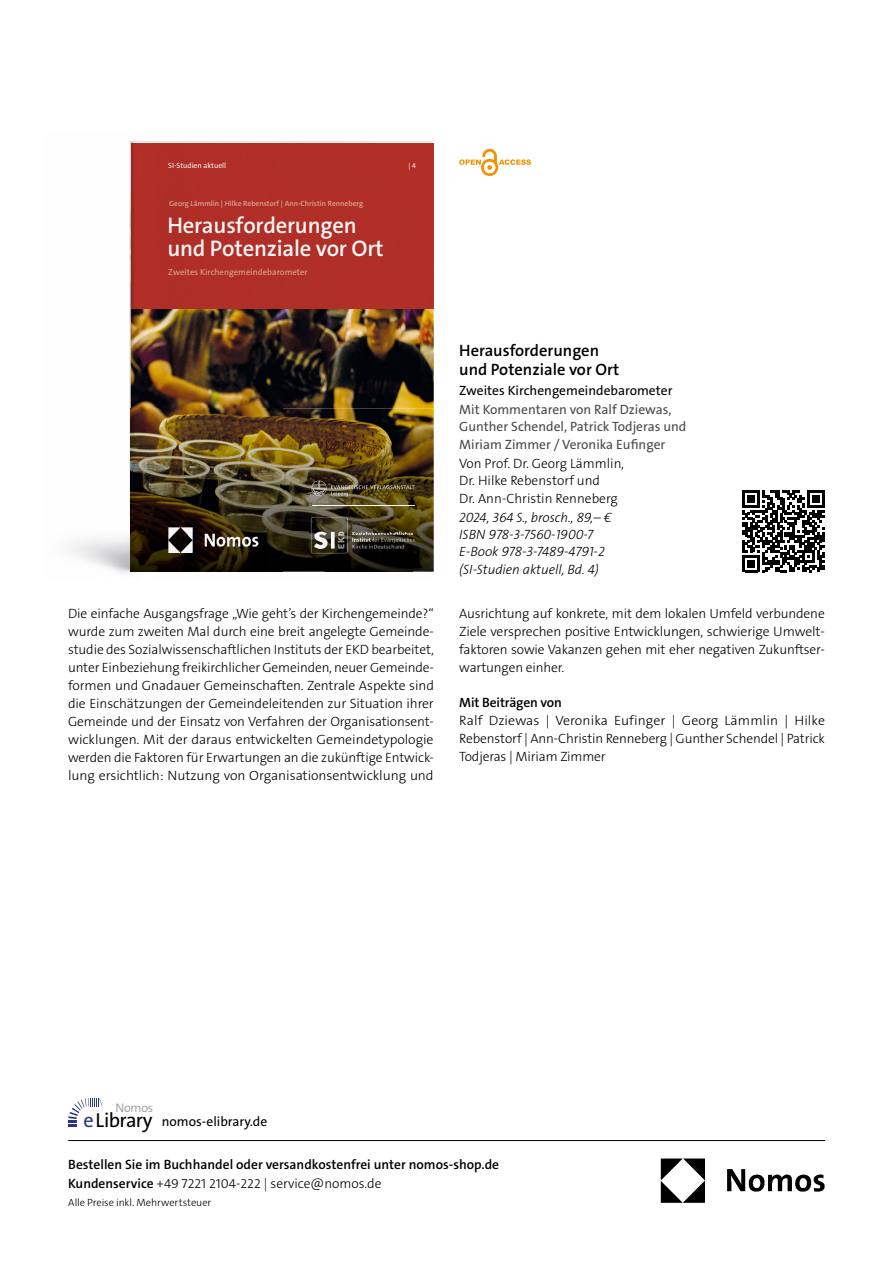
<style>
.page{position:relative;width:893px;height:1263px;background:#fff}
.page>*{position:absolute;margin:0;border:0;box-sizing:border-box;transform-origin:0 0}
.t1{font:600 22.65px/22.6px "The Sans C5";letter-spacing:-.01em;color:#fff}
.t2{font:20.4px "The Sans Os F";letter-spacing:-.03em;color:#000}
.t3{font:600 16.5px/19.5px "The Sans Os F";color:#000}
.t4{font:300 13.5px/18px "The Sans Os F";letter-spacing:-.01em;color:#000;text-align:justify}
.t5{font:600 13.5px/19.5px "The Sans C5";color:#000}
.t6{font:13.5px/17.2px "The Sans Os F";color:#4a4a49}
.t7{font:italic 300 13.5px/17.2px "The Sans Os F";color:#000}
.t8{font:13.5px "The Sans Os F";color:#000}
.t9{font:13.5px "The Sans C5";color:#000}
.t10{font:600 13.5px "The Sans Os F";letter-spacing:-.01em;color:#000}
.t11{font:300 12.45px "The Sans Os F";letter-spacing:-.02em;color:#878787}
.t12{font:300 10.5px "The Sans C5";letter-spacing:-.005em;color:#000}
.t13{font:8.85px "The Sans C5";color:#e4ad9c}
.t14{font:600 7.5px "The Sans C5";color:#e4ad9c}
.t15{font:7.5px "The Sans C5";color:#fff}
.t16{font:6.9px "The Sans C5";color:#fff}
.s1{color:#283583}
.s2{font-weight:300}
</style>
<div class="page">
<img style="left:660px;top:1158px;width:165px;height:45px">
<hr style="left:68px;top:1140px;width:757px;height:1px;background:#000">
<img style="left:71px;top:141px;width:361px;height:433px">
<img style="left:131px;top:309px;width:303px;height:99px">
<img style="left:131px;top:408px;width:151px;height:164px">
<img style="left:282px;top:408px;width:152px;height:123px">
<img style="left:282px;top:531px;width:43px;height:41px">
<img style="left:412px;top:531px;width:22px;height:41px">
<img style="left:325px;top:553px;width:87px;height:19px">
<div style="left:131px;top:143px;width:303px;height:166px;background:#b02f27"></div>
<img style="left:310px;top:516px;width:106px;height:37px">
<img style="left:168px;top:527px;width:92px;height:25px">
<img style="left:311px;top:477px;width:105px;height:23px">
<hr style="left:312px;top:506px;width:102px;height:1px;background:#fff">
<svg style="left:68px;top:1098px;width:34px;height:29px"></svg>
<svg style="left:742px;top:490px;width:82px;height:82px"></svg>
<svg style="left:459px;top:148px;width:72px;height:29px"></svg>
<p class="t15" style="left:168px;top:161px;width:59px">SI-Studien aktuell</p>
<p class="t16" style="left:409px;top:162px;width:9px">| 4</p>
<p class="t14" style="left:169px;top:199px;width:196px">Georg Lämmlin | Hilke Rebenstorf | Ann-Christin Renneberg</p>
<h1 class="t1" style="left:167px;top:214px;width:218px">Herausforderungen und Potenziale vor Ort</h1>
<p class="t13" style="left:168px;top:266px;width:141px">Zweites Kirchengemeindebarometer</p>
<p class="t3" style="left:459px;top:341px;width:162px">Herausforderungen und Potenziale vor Ort</p>
<p class="t8" style="left:459px;top:385px;width:215px">Zweites Kirchengemeindebarometer</p>
<p class="t6" style="left:459px;top:402px;width:229px">Mit Kommentaren von Ralf Dziewas,<br>Gunther Schendel, Patrick Todjeras und<br>Miriam Zimmer / Veronika Eufinger</p>
<p class="t4" style="left:459px;top:455px;width:166px;line-height:17.2px;text-align:left">Von Prof. Dr. Georg Lämmlin,<br>Dr. Hilke Rebenstorf und<br>Dr. Ann-Christin Renneberg</p>
<p class="t7" style="left:459px;top:509px;width:154px">2024, 364 S., brosch., 89,– €<br>ISBN 978-3-7560-1900-7<br>E-Book 978-3-7489-4791-2 (SI-Studien aktuell, Bd. 4)</p>
<p class="t4" style="left:68px;top:605px;width:367px">Die einfache Ausgangsfrage „Wie geht’s der Kirchengemeinde?“ wurde zum zweiten Mal durch eine breit angelegte Gemeinde&shy;studie des Sozialwissenschaftlichen Instituts der EKD bearbeitet, unter Einbeziehung freikirchlicher Gemeinden, neuer Gemeinde&shy;formen und Gnadauer Gemeinschaften. Zentrale Aspekte sind die Einschätzungen der Gemeindeleitenden zur Situation ihrer Gemeinde und der Einsatz von Verfahren der Organisationsent&shy;wicklungen. Mit der daraus entwickelten Gemeindetypologie werden die Faktoren für Erwartungen an die zukünftige Entwick&shy;lung ersichtlich: Nutzung von Organisationsentwicklung und</p>
<p class="t4" style="left:459px;top:605px;width:367px">Ausrichtung auf konkrete, mit dem lokalen Umfeld verbundene Ziele versprechen positive Entwicklungen, schwierige Umwelt&shy;faktoren sowie Vakanzen gehen mit eher negativen Zukunftser&shy;wartungen einher.</p>
<p class="t10" style="left:459px;top:694px;width:104px">Mit Beiträgen von</p>
<p class="t4" style="left:459px;top:712px;width:367px">Ralf Dziewas | Veronika Eufinger | Georg Lämmlin | Hilke Rebenstorf | Ann-Christin Renneberg | Gunther Schendel | Patrick Todjeras | Miriam Zimmer</p>
<p class="t11" style="left:115px;top:1099px;width:39px">Nomos</p>
<h2 class="t2" style="left:83px;top:1112px;width:71px"><span class="s1">e</span>Library</h2>
<p class="t9" style="left:162px;top:1112px;width:107px">nomos-elibrary.de</p>
<p class="t5" style="left:68px;top:1154px;width:432px">Bestellen Sie im Buchhandel oder versandkostenfrei unter nomos-shop.de<br>Kundenservice <span class="s2">+49 7221 2104-222 | service@nomos.de</span></p>
<p class="t12" style="left:68px;top:1196px;width:145px">Alle Preise inkl. Mehrwertsteuer</p>
</div>
